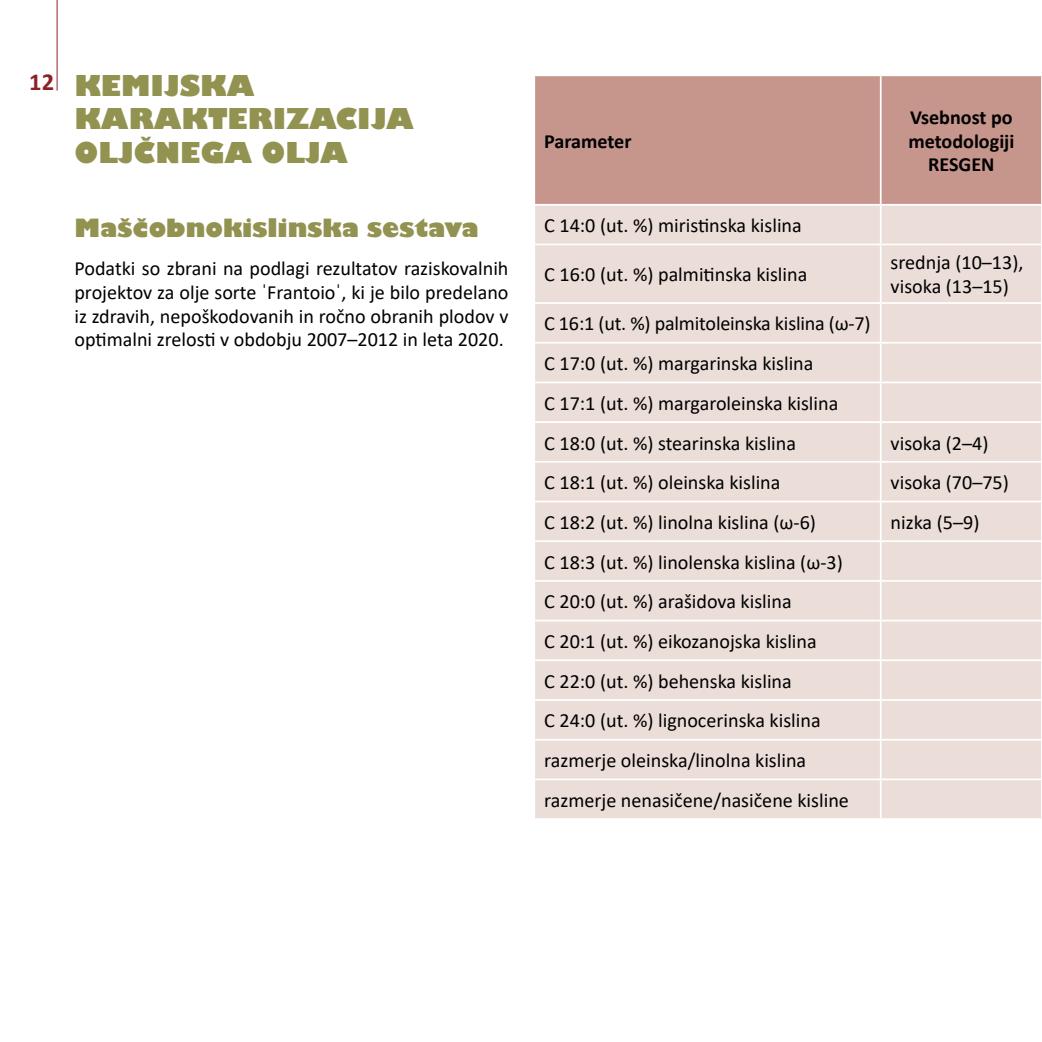
<style>
.page{position:relative;width:1042px;height:1042px;background:#fff}
.page>*{position:absolute;margin:0;border:0;box-sizing:border-box;transform-origin:0 0}
.t1{font:800 28px/33.6px "Gill Sans";color:#929351}
.t2{font:800 24.5px "Gill Sans";color:#929350}
.t3{font:20.12px/39.7px "Calibri";color:#000}
.t4{font:700 20.12px/23.6px "Calibri";color:#000;text-align:center}
</style>
<div class="page">
<hr style="left:57px;top:0;width:1px;height:91px;background:#8b222a">
<div style="left:535px;top:76px;width:506px;height:128px;background:#c6958b"></div>
<div style="left:535px;top:206px;width:506px;height:612px;background:#ebddd8"></div>
<hr style="left:880px;top:76px;width:1px;height:128px;background:#fff">
<hr style="left:880px;top:206px;width:1px;height:38px;background:#fff">
<hr style="left:533px;top:244px;width:348px;height:1px;background:#fff">
<hr style="left:881px;top:244px;width:161px;height:1px;background:#fff">
<hr style="left:880px;top:245px;width:1px;height:57px;background:#fff">
<hr style="left:533px;top:302px;width:348px;height:2px;background:#fff">
<hr style="left:881px;top:302px;width:161px;height:2px;background:#fff">
<hr style="left:880px;top:304px;width:1px;height:38px;background:#fff">
<hr style="left:533px;top:342px;width:348px;height:2px;background:#fff">
<hr style="left:881px;top:342px;width:161px;height:2px;background:#fff">
<hr style="left:880px;top:344px;width:1px;height:37px;background:#fff">
<hr style="left:533px;top:381px;width:348px;height:2px;background:#fff">
<hr style="left:881px;top:381px;width:161px;height:2px;background:#fff">
<hr style="left:880px;top:383px;width:1px;height:38px;background:#fff">
<hr style="left:533px;top:421px;width:348px;height:2px;background:#fff">
<hr style="left:881px;top:421px;width:161px;height:2px;background:#fff">
<hr style="left:880px;top:423px;width:1px;height:38px;background:#fff">
<hr style="left:533px;top:461px;width:348px;height:2px;background:#fff">
<hr style="left:881px;top:461px;width:161px;height:2px;background:#fff">
<hr style="left:880px;top:463px;width:1px;height:38px;background:#fff">
<hr style="left:533px;top:501px;width:348px;height:1px;background:#fff">
<hr style="left:881px;top:501px;width:161px;height:1px;background:#fff">
<hr style="left:880px;top:502px;width:1px;height:38px;background:#fff">
<hr style="left:533px;top:540px;width:348px;height:2px;background:#fff">
<hr style="left:881px;top:540px;width:161px;height:2px;background:#fff">
<hr style="left:880px;top:542px;width:1px;height:38px;background:#fff">
<hr style="left:533px;top:580px;width:348px;height:2px;background:#fff">
<hr style="left:881px;top:580px;width:161px;height:2px;background:#fff">
<hr style="left:880px;top:582px;width:1px;height:38px;background:#fff">
<hr style="left:533px;top:620px;width:348px;height:1px;background:#fff">
<hr style="left:881px;top:620px;width:161px;height:1px;background:#fff">
<hr style="left:880px;top:621px;width:1px;height:38px;background:#fff">
<hr style="left:533px;top:659px;width:348px;height:2px;background:#fff">
<hr style="left:881px;top:659px;width:161px;height:2px;background:#fff">
<hr style="left:880px;top:661px;width:1px;height:38px;background:#fff">
<hr style="left:533px;top:699px;width:348px;height:2px;background:#fff">
<hr style="left:881px;top:699px;width:161px;height:2px;background:#fff">
<hr style="left:880px;top:701px;width:1px;height:38px;background:#fff">
<hr style="left:533px;top:739px;width:348px;height:1px;background:#fff">
<hr style="left:881px;top:739px;width:161px;height:1px;background:#fff">
<hr style="left:880px;top:740px;width:1px;height:38px;background:#fff">
<hr style="left:533px;top:778px;width:348px;height:2px;background:#fff">
<hr style="left:881px;top:778px;width:161px;height:2px;background:#fff">
<hr style="left:880px;top:780px;width:1px;height:38px;background:#fff">
<h1 class="t1" style="left:74px;top:70px;width:341px;text-indent:-45px"><sup>12</sup> KEMIJSKA<br>KARAKTERIZACIJA<br>OLJČNEGA OLJA</h1>
<p class="t2" style="left:74px;top:212px;width:406px">Maščobnokislinska sestava</p>
<p class="t3" style="left:74px;top:256px;width:436px;line-height:23.6px;text-align:justify">Podatki so zbrani na podlagi rezultatov raziskovalnih projektov za olje sorte ˈFrantoioˈ, ki je bilo predelano iz zdravih, nepoškodovanih in ročno obranih plodov v optimalni zrelosti v obdobju 2007–2012 in leta 2020.</p>
<p class="t4" style="left:544px;top:129px;width:89px">Parameter</p>
<p class="t4" style="left:908px;top:105px;width:107px">Vsebnost po metodologiji<br>RESGEN</p>
<p class="t3" style="left:544px;top:205px;width:259px">C 14:0 (ut. %) miristinska kislina</p>
<p class="t3" style="left:544px;top:254px;width:265px">C 16:0 (ut. %) palmitinska kislina</p>
<p class="t3" style="left:890px;top:250px;width:134px;line-height:23.6px">srednja (10–13), visoka (13–15)</p>
<p class="t3" style="left:544px;top:303px;width:328px">C 16:1 (ut. %) palmitoleinska kislina (ω-7)<br>C 17:0 (ut. %) margarinska kislina<br>C 17:1 (ut. %) margaroleinska kislina<br>C 18:0 (ut. %) stearinska kislina</p>
<p class="t3" style="left:890px;top:422px;width:99px">visoka (2–4)</p>
<p class="t3" style="left:544px;top:462px;width:238px">C 18:1 (ut. %) oleinska kislina</p>
<p class="t3" style="left:890px;top:462px;width:120px">visoka (70–75)</p>
<p class="t3" style="left:544px;top:502px;width:273px">C 18:2 (ut. %) linolna kislina (ω-6)</p>
<p class="t3" style="left:890px;top:502px;width:90px">nizka (5–9)</p>
<p class="t3" style="left:544px;top:541px;width:306px">C 18:3 (ut. %) linolenska kislina (ω-3)<br>C 20:0 (ut. %) arašidova kislina<br>C 20:1 (ut. %) eikozanojska kislina<br>C 22:0 (ut. %) behenska kislina<br>C 24:0 (ut. %) lignocerinska kislina razmerje oleinska/linolna kislina razmerje nenasičene/nasičene kisline</p>
</div>
